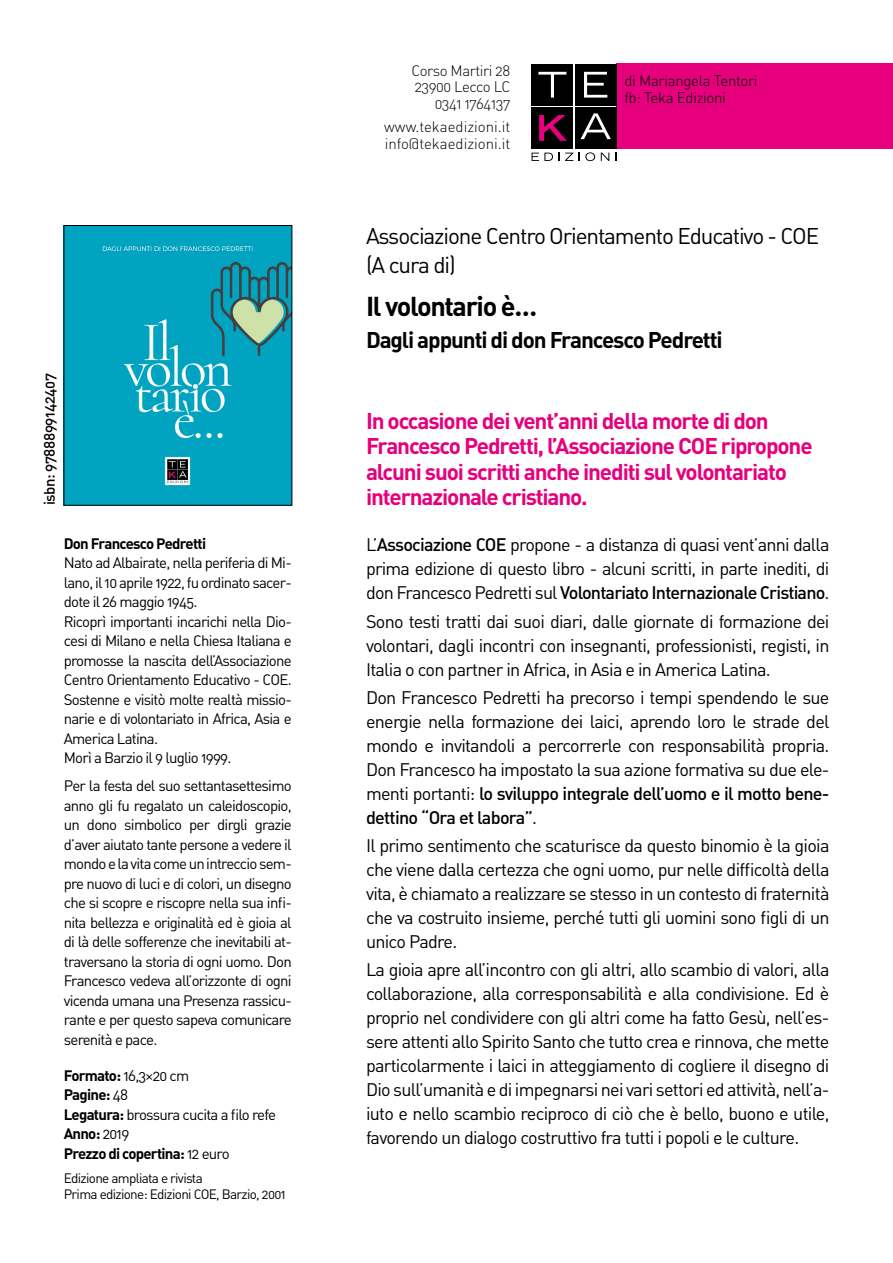
<style>
.page{position:relative;width:893px;height:1263px;background:#fff}
.page>*{position:absolute;margin:0;border:0;box-sizing:border-box;transform-origin:0 0}
.t1{font:27px "DIN Bold Alternate";letter-spacing:-.05em;color:#000}
.t2{font:700 22.5px/25.5px "DIN";letter-spacing:-.05em;color:#e6007d}
.t3{font:22.5px/29.2px "DIN Regular Alternate";letter-spacing:-.05em;color:#000}
.t4{font:22.5px "DIN Bold Alternate";letter-spacing:-.05em;color:#000}
.t5{font:18px/24px "DIN Regular Alternate";letter-spacing:-.04em;color:#000;text-align:justify}
.t6{font:18px/24px "DIN Medium Alternate";letter-spacing:-.045em;color:#000}
.t7{font:15px/19.5px "DIN Regular Alternate";letter-spacing:-.05em;color:#000}
.t8{font:15px/16.5px "DIN Light Alternate";letter-spacing:-.02em;color:#000}
.t9{font:15px/19.5px "DIN Bold Alternate";letter-spacing:-.05em;color:#000}
.t10{font:15px/16.5px "DIN Light Alternate";color:#000}
.t11{font:15px "DIN Medium Alternate";letter-spacing:-.03em;color:#000}
.t12{font:13.5px/16.5px "DIN Regular Alternate";letter-spacing:-.05em;color:#000}
.s1{font-family:"DIN Bold Alternate"}
.s2{font-family:"DIN Regular Alternate"}
.s3{font-family:"DIN Medium Alternate"}
</style>
<div class="page">
<img style="left:66px;top:227px;width:224px;height:276px">
<div style="left:617px;top:64px;width:276px;height:85px;background:#e6007d"></div>
<div style="left:531px;top:107px;width:42px;height:42px;background:#000"></div>
<svg style="left:539px;top:115px;width:28px;height:26px"></svg>
<svg style="left:531px;top:153px;width:22px;height:8px"></svg>
<svg style="left:559px;top:153px;width:14px;height:8px"></svg>
<svg style="left:579px;top:152px;width:16px;height:9px"></svg>
<svg style="left:601px;top:153px;width:8px;height:8px"></svg>
<div style="left:531px;top:64px;width:42px;height:42px;background:#000"></div>
<svg style="left:538px;top:72px;width:28px;height:26px"></svg>
<div style="left:575px;top:64px;width:42px;height:42px;background:#000"></div>
<svg style="left:584px;top:72px;width:23px;height:26px"></svg>
<div style="left:575px;top:107px;width:42px;height:42px;background:#000"></div>
<svg style="left:580px;top:113px;width:31px;height:26px"></svg>
<p class="t11" style="left:40px;top:505px;width:134px;rotate:-90deg">isbn: 9788899142407</p>
<p class="t9" style="left:64px;top:533px;width:144px">Don Francesco Pedretti</p>
<p class="t7" style="left:64px;top:553px;width:229px">Nato ad Albairate, nella periferia di Mi&shy;lano, il 10 aprile 1922, fu ordinato sacer&shy;dote il 26 maggio 1945.<br>Ricoprì importanti incarichi nella Dio&shy;cesi di Milano e nella Chiesa Italiana e promosse la nascita dell’Associazione Centro Orientamento Educativo - COE.<br>Sostenne e visitò molte realtà missio&shy;narie e di volontariato in Africa, Asia e America Latina.<br>Morì a Barzio il 9 luglio 1999.</p>
<p class="t7" style="left:64px;top:776px;width:229px;text-align:justify">Per la festa del suo settantasettesimo anno gli fu regalato un caleidoscopio, un dono simbolico per dirgli grazie d’aver aiutato tante persone a vedere il mondo e la vita come un intreccio sem&shy;pre nuovo di luci e di colori, un disegno che si scopre e riscopre nella sua infi&shy;nita bellezza e originalità ed è gioia al di là delle sofferenze che inevitabili at&shy;traversano la storia di ogni uomo. Don Francesco vedeva all’orizzonte di ogni vicenda umana una Presenza rassicu&shy;rante e per questo sapeva comunicare serenità e pace.</p>
<p class="t7" style="left:64px;top:1065px;width:127px"><span class="s1">Formato:</span> 16,3×20 cm</p>
<p class="t9" style="left:64px;top:1084px;width:66px">Pagine: <span class="s2">48</span></p>
<p class="t7" style="left:64px;top:1104px;width:214px"><span class="s1">Legatura:</span> brossura cucita a filo refe</p>
<p class="t9" style="left:64px;top:1123px;width:167px">Anno: <span class="s2">2019<br></span>Prezzo di copertina: <span class="s2">12 euro</span></p>
<p class="t12" style="left:64px;top:1169px;width:224px">Edizione ampliata e rivista<br>Prima edizione: Edizioni COE, Barzio, 2001</p>
<p class="t8" style="left:411px;top:62px;width:100px;text-align:right">Corso Martiri 28<br>23900 Lecco LC<br>0341 1764137</p>
<p class="t10" style="left:384px;top:119px;width:127px">www.tekaedizioni.it info@tekaedizioni.it</p>
<p class="t8" style="left:624px;top:73px;width:135px">di Mariangela Tentori fb: Teka Edizioni</p>
<p class="t3" style="left:366px;top:220px;width:455px">Associazione Centro Orientamento Educativo - COE (A cura di)</p>
<h1 class="t1" style="left:366px;top:289px;width:173px">Il volontario è…</h1>
<p class="t4" style="left:366px;top:325px;width:358px">Dagli appunti di don Francesco Pedretti</p>
<p class="t2" style="left:366px;top:407px;width:448px">In occasione dei vent’anni della morte di don Francesco Pedretti, l’Associazione COE ripropone alcuni suoi scritti anche inediti sul volontariato internazionale cristiano.</p>
<p class="t5" style="left:366px;top:532px;width:465px">L’<span class="s3">Associazione COE</span> propone - a distanza di quasi vent’anni dalla prima edizione di questo libro - alcuni scritti, in parte inediti, di</p>
<p class="t6" style="left:366px;top:580px;width:465px"><span class="s2">don Francesco Pedretti sul</span> Volontariato Internazionale Cristiano<span class="s2">.</span></p>
<p class="t5" style="left:366px;top:609px;width:465px">Sono testi tratti dai suoi diari, dalle giornate di formazione dei volontari, dagli incontri con insegnanti, professionisti, registi, in Italia o con partner in Africa, in Asia e in America Latina.</p>
<p class="t5" style="left:366px;top:685px;width:465px">Don Francesco Pedretti ha precorso i tempi spendendo le sue energie nella formazione dei laici, aprendo loro le strade del mondo e invitandoli a percorrerle con responsabilità propria.<br>Don Francesco ha impostato la sua azione formativa su due ele-</p>
<p class="t6" style="left:366px;top:781px;width:465px"><span class="s2">menti portanti:</span> lo sviluppo integrale dell’uomo e il motto bene&shy;dettino “Ora et labora”<span class="s2">.</span></p>
<p class="t5" style="left:366px;top:833px;width:465px">Il primo sentimento che scaturisce da questo binomio è la gioia che viene dalla certezza che ogni uomo, pur nelle difficoltà della vita, è chiamato a realizzare se stesso in un contesto di fraternità che va costruito insieme, perché tutti gli uomini sono figli di un unico Padre.</p>
<p class="t5" style="left:366px;top:957px;width:465px">La gioia apre all’incontro con gli altri, allo scambio di valori, alla collaborazione, alla corresponsabilità e alla condivisione. Ed è proprio nel condividere con gli altri come ha fatto Gesù, nell’es&shy;sere attenti allo Spirito Santo che tutto crea e rinnova, che mette particolarmente i laici in atteggiamento di cogliere il disegno di Dio sull’umanità e di impegnarsi nei vari settori ed attività, nell’a&shy;iuto e nello scambio reciproco di ciò che è bello, buono e utile, favorendo un dialogo costruttivo fra tutti i popoli e le culture.</p>
</div>
